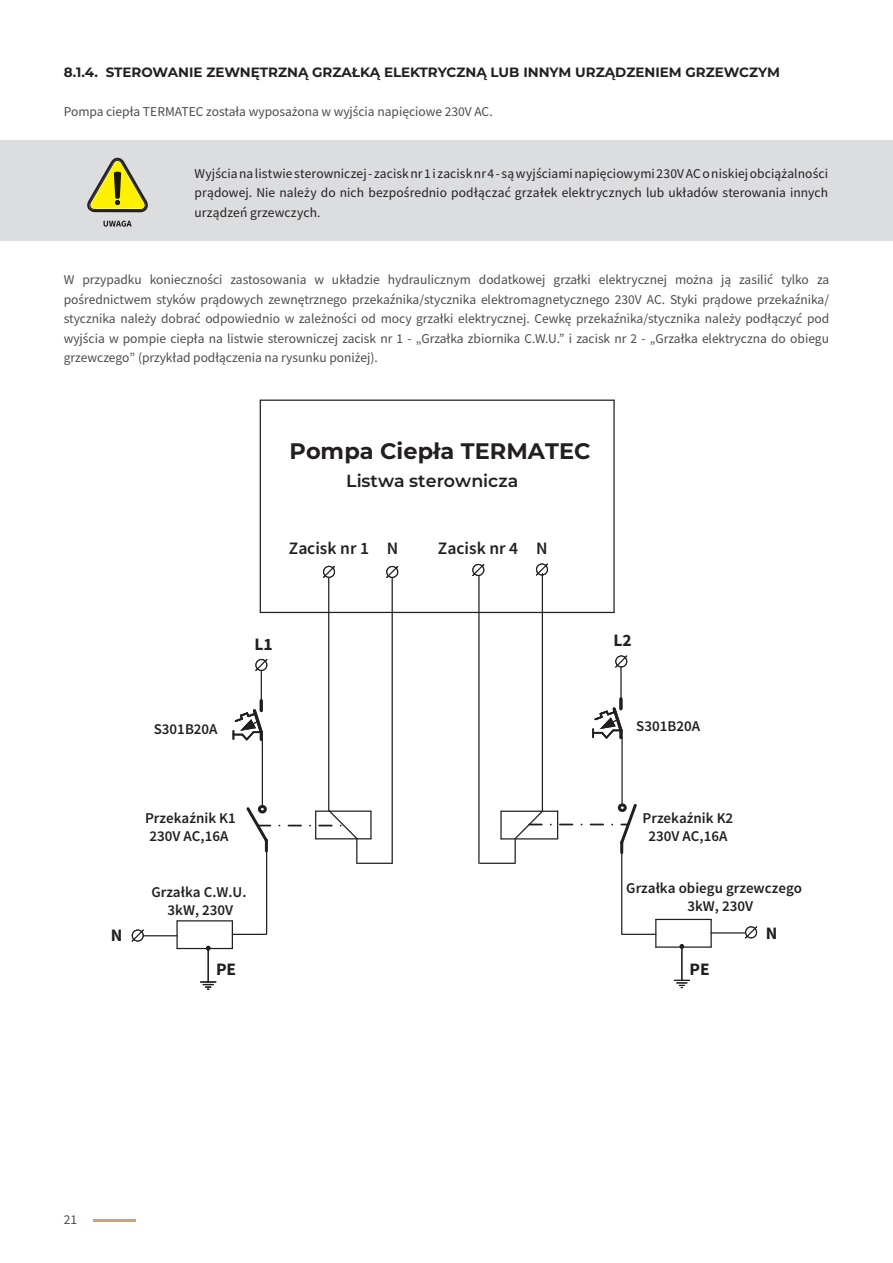
<style>
.page{position:relative;width:893px;height:1263px;background:#fff}
.page>*{position:absolute;margin:0;border:0;box-sizing:border-box;transform-origin:0 0}
.t1{font:700 22.5px "Montserrat";color:#231f20}
.t2{font:600 17.4px "Source Sans Pro";color:#231f20}
.t3{font:600 17.4px "Montserrat";color:#231f20}
.t4{font:700 17.4px "Source Sans Pro";color:#231f20}
.t5{font:600 15px/18px "Source Sans Pro";color:#231f20}
.Paragraph_2{font:13.5px/19.5px "Source Sans Variable";color:#4b4c4d;text-align:justify}
.Paragraph_2-2{font:13.5px/19.5px "Source Sans Variable";letter-spacing:.005em;color:#231f20;text-align:justify}
.Header_2{font:700 13.5px "Montserrat";color:#231f20}
</style>
<div class="page">
<div style="left:0;top:140px;width:893px;height:101px;background:#dcdddf"></div>
<svg style="left:87px;top:158px;width:61px;height:55px"></svg>
<svg style="left:103px;top:221px;width:29px;height:6px"></svg>
<hr style="left:260px;top:612px;width:354px;height:1px;background:#231f20">
<hr style="left:392px;top:577px;width:1px;height:286px;background:#231f20">
<hr style="left:260px;top:400px;width:1px;height:212px;background:#231f20">
<hr style="left:266px;top:849px;width:1px;height:85px;background:#231f20">
<hr style="left:262px;top:739px;width:1px;height:67px;background:#231f20">
<hr style="left:328px;top:577px;width:1px;height:233px;background:#231f20">
<svg style="left:323px;top:565px;width:13px;height:14px"></svg>
<svg style="left:535px;top:563px;width:14px;height:14px"></svg>
<svg style="left:386px;top:565px;width:13px;height:14px"></svg>
<svg style="left:472px;top:563px;width:13px;height:13px"></svg>
<hr style="left:613px;top:400px;width:2px;height:212px;background:#231f20">
<hr style="left:260px;top:400px;width:354px;height:1px;background:#231f20">
<hr style="left:370px;top:811px;width:2px;height:28px;background:#231f20">
<hr style="left:316px;top:838px;width:55px;height:1px;background:#231f20">
<hr style="left:316px;top:810px;width:55px;height:2px;background:#231f20">
<hr style="left:357px;top:863px;width:35px;height:1px;background:#231f20">
<svg style="left:246px;top:805px;width:113px;height:58px"></svg>
<hr style="left:176px;top:921px;width:2px;height:27px;background:#231f20">
<svg style="left:232px;top:921px;width:1px;height:27px"></svg>
<hr style="left:177px;top:948px;width:55px;height:1px;background:#231f20">
<hr style="left:177px;top:920px;width:55px;height:1px;background:#231f20">
<hr style="left:232px;top:934px;width:34px;height:1px;background:#231f20">
<svg style="left:131px;top:929px;width:14px;height:13px"></svg>
<hr style="left:143px;top:935px;width:34px;height:1px;background:#231f20">
<svg style="left:233px;top:658px;width:35px;height:84px"></svg>
<hr style="left:542px;top:574px;width:1px;height:237px;background:#231f20">
<hr style="left:621px;top:849px;width:1px;height:85px;background:#231f20">
<hr style="left:621px;top:737px;width:2px;height:67px;background:#231f20">
<hr style="left:478px;top:576px;width:2px;height:287px;background:#231f20">
<hr style="left:500px;top:811px;width:2px;height:28px;background:#231f20">
<hr style="left:501px;top:838px;width:57px;height:1px;background:#231f20">
<hr style="left:501px;top:811px;width:57px;height:1px;background:#231f20">
<hr style="left:480px;top:863px;width:35px;height:1px;background:#231f20">
<svg style="left:513px;top:801px;width:124px;height:62px"></svg>
<svg style="left:592px;top:699px;width:31px;height:41px"></svg>
<svg style="left:655px;top:919px;width:1px;height:28px"></svg>
<hr style="left:710px;top:919px;width:2px;height:28px;background:#231f20">
<hr style="left:656px;top:946px;width:55px;height:2px;background:#231f20">
<hr style="left:656px;top:919px;width:55px;height:1px;background:#231f20">
<hr style="left:711px;top:932px;width:34px;height:1px;background:#231f20">
<svg style="left:615px;top:655px;width:13px;height:13px"></svg>
<svg style="left:744px;top:926px;width:14px;height:13px"></svg>
<hr style="left:622px;top:934px;width:34px;height:1px;background:#231f20">
<hr style="left:620px;top:667px;width:2px;height:32px;background:#231f20">
<hr style="left:208px;top:949px;width:1px;height:33px;background:#231f20">
<svg style="left:201px;top:981px;width:15px;height:9px"></svg>
<hr style="left:682px;top:947px;width:1px;height:33px;background:#231f20">
<hr style="left:681px;top:947px;width:1px;height:33px;background:#231f20">
<svg style="left:674px;top:980px;width:15px;height:8px"></svg>
<hr style="left:93px;top:1219px;width:42px;height:2px;background:#cea073">
<p class="Header_2" style="left:64px;top:62px;width:718px">8.1.4. STEROWANIE ZEWNĘTRZNĄ GRZAŁKĄ ELEKTRYCZNĄ LUB INNYM URZĄDZENIEM GRZEWCZYM</p>
<p class="Paragraph_2" style="left:64px;top:102px;width:430px">Pompa ciepła TERMATEC została wyposażona w wyjścia napięciowe 230V AC.</p>
<p class="Paragraph_2-2" style="left:195px;top:164px;width:635px">Wyjścianalistwiesterowniczej-zacisknr1izacisknr4-sąwyjściaminapięciowymi230VAConiskiejobciążalności prądowej. Nie należy do nich bezpośrednio podłączać grzałek elektrycznych lub układów sterowania innych urządzeń grzewczych.</p>
<p class="Paragraph_2" style="left:64px;top:270px;width:767px">W przypadku konieczności zastosowania w układzie hydraulicznym dodatkowej grzałki elektrycznej można ją zasilić tylko za pośrednictwem styków prądowych zewnętrznego przekaźnika/stycznika elektromagnetycznego 230V AC. Styki prądowe przekaźnika/ stycznika należy dobrać odpowiednio w zależności od mocy grzałki elektrycznej. Cewkę przekaźnika/stycznika należy podłączyć pod wyjścia w pompie ciepła na listwie sterowniczej zacisk nr 1 - „Grzałka zbiornika C.W.U.” i zacisk nr 2 - „Grzałka elektryczna do obiegu grzewczego” (przykład podłączenia na rysunku poniżej).</p>
<p class="t1" style="left:289px;top:434px;width:303px">Pompa Ciepła TERMATEC</p>
<p class="t3" style="left:346px;top:468px;width:174px">Listwa sterownicza</p>
<p class="t2" style="left:289px;top:537px;width:111px">Zacisk nr 1 N</p>
<p class="t2" style="left:438px;top:538px;width:111px">Zacisk nr 4 N</p>
<p class="t5" style="left:154px;top:721px;width:65px">S301B20A</p>
<p class="t4" style="left:254px;top:633px;width:20px">L1</p>
<p class="t4" style="left:613px;top:629px;width:20px">L2</p>
<p class="t5" style="left:636px;top:717px;width:65px">S301B20A</p>
<p class="t4" style="left:111px;top:924px;width:13px">N</p>
<p class="t5" style="left:145px;top:809px;width:92px">Przekaźnik K1<br>230V AC,16A</p>
<p class="t5" style="left:151px;top:884px;width:97px;text-align:center">Grzałka C.W.U.<br>3kW, 230V</p>
<p class="t5" style="left:642px;top:809px;width:92px;text-align:center">Przekaźnik K2<br>230V AC,16A</p>
<p class="t5" style="left:687px;top:880px;width:116px;text-indent:-61px">Grzałka obiegu grzewczego<br>3kW, 230V</p>
<p class="t4" style="left:766px;top:922px;width:13px">N</p>
<p class="t4" style="left:216px;top:958px;width:22px">PE</p>
<p class="t4" style="left:689px;top:958px;width:22px">PE</p>
<p class="Paragraph_2" style="left:64px;top:1210px;width:15px">21</p>
</div>
